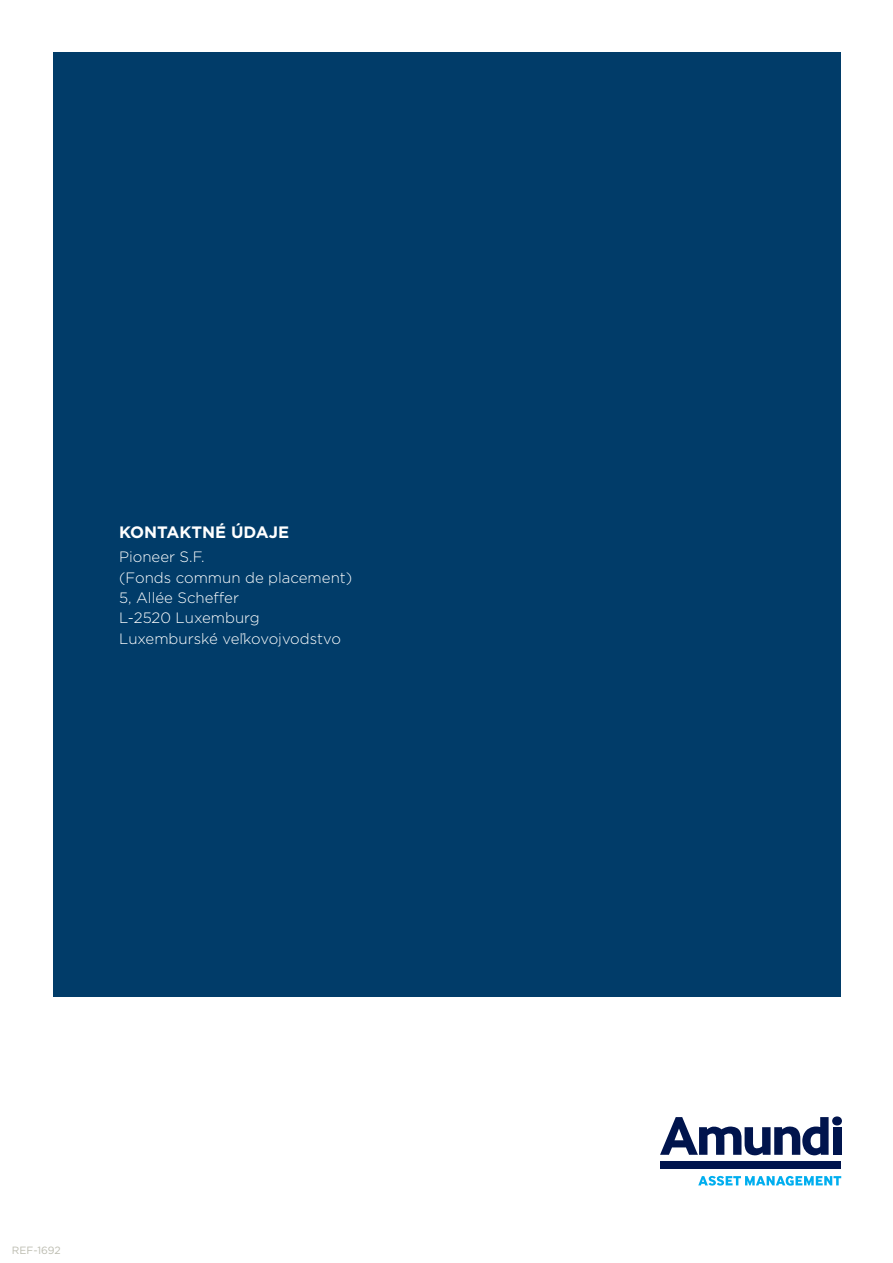
<style>
.page{position:relative;width:893px;height:1263px;background:#fff}
.page>*{position:absolute;margin:0;border:0;box-sizing:border-box;transform-origin:0 0}
.Amundi_Medium_Headin{font:700 16.5px "Gotham";color:#fff}
.Amundi_Body_Copy{font:300 15px/20.4px "Gotham";color:#fff}
.t1{font:10.5px "Gotham";color:#bcbcb0}
</style>
<div class="page">
<div style="left:53px;top:52px;width:787px;height:944px;background:#013c69"></div>
<svg style="left:660px;top:1117px;width:169px;height:38px"></svg>
<div style="left:832px;top:1116px;width:10px;height:9px;background:#00144d;border-radius:50%"></div>
<div style="left:833px;top:1127px;width:8px;height:28px;background:#00144d"></div>
<div style="left:660px;top:1162px;width:181px;height:7px;background:#00144d"></div>
<svg style="left:698px;top:1176px;width:143px;height:9px"></svg>
<p class="Amundi_Medium_Headin" style="left:119px;top:521px;width:171px">KONTAKTNÉ ÚDAJE</p>
<p class="Amundi_Body_Copy" style="left:119px;top:546px;width:235px">Pioneer S.F.<br>(Fonds commun de placement)<br>5, Allée Scheffer<br>L-2520 Luxemburg<br>Luxemburské veľkovojvodstvo</p>
<p class="t1" style="left:12px;top:1244px;width:50px">REF-1692</p>
</div>
